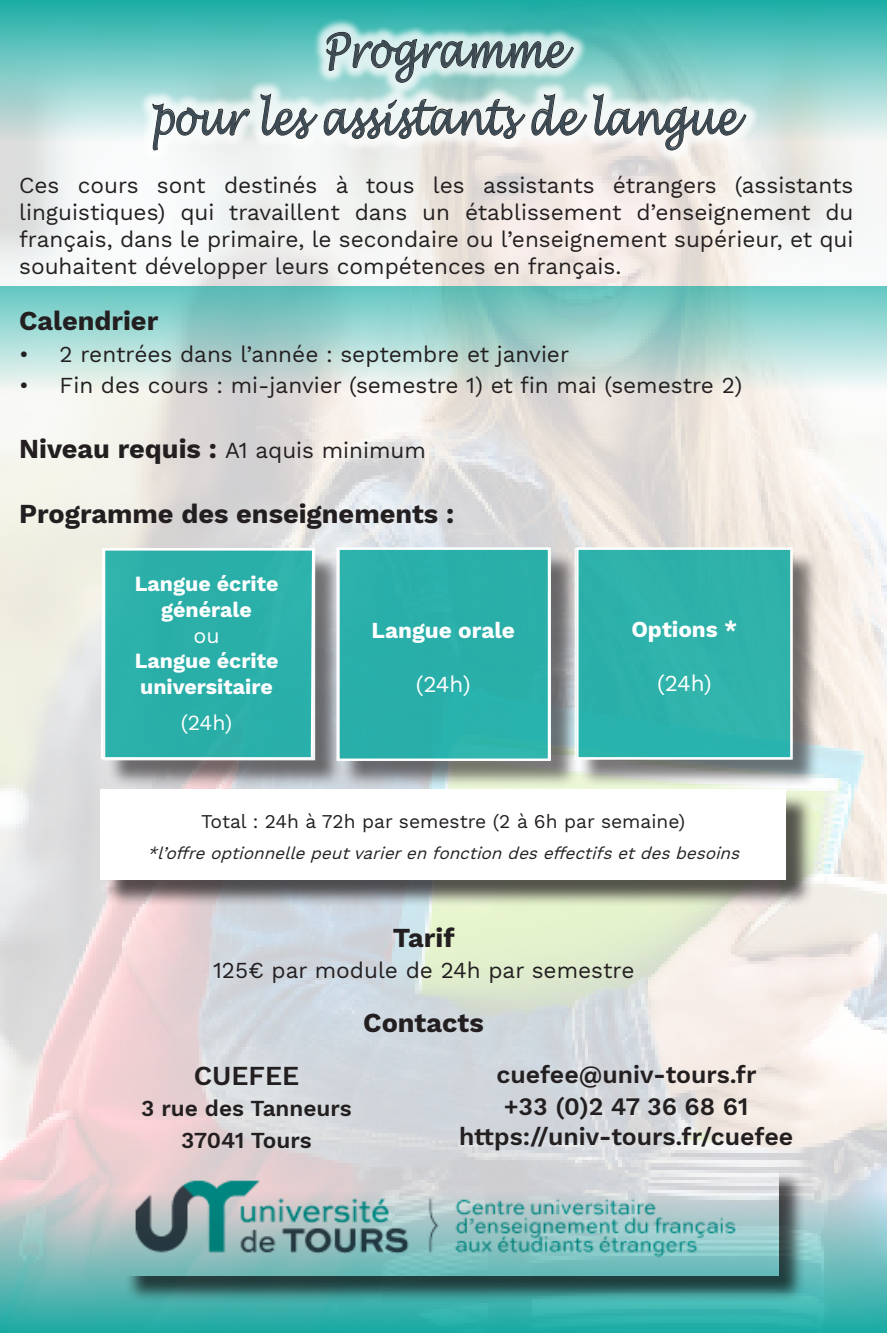
<style>
.page{position:relative;width:887px;height:1333px;background:#fff}
.page>*{position:absolute;margin:0;border:0;box-sizing:border-box;transform-origin:0 0}
.t1{font:italic 46.8px "Lucida Handwriting";color:#3d4b55;scale:.77 1}
.t2{font:700 27px "Work Sans";color:#231f20}
.t3{font:600 27px "Work Sans";color:#231f20}
.t4{font:600 24.75px "Work Sans";color:#231f20}
.t5{font:22.5px/27px "Work Sans";color:#231f20;text-align:justify}
.t6{font:600 22.5px "Work Sans";color:#231f20}
.t7{font:700 22.5px "Work Sans";color:#fff}
.t8{font:22.5px "Work Sans";letter-spacing:-.015em;color:#fff}
.t9{font:700 21.38px "Work Sans";color:#fff}
.t10{font:21.38px "Work Sans";color:#fff}
.t11{font:19.12px "Work Sans";color:#231f20}
.t12{font:italic 17.1px "Work Sans";color:#231f20}
.s1{font-weight:700;font-size:27px}
</style>
<div class="page">
<img style="left:0;top:142px;width:887px;height:1050px">
<svg style="left:0;top:286px;width:887px;height:105px;background:#a5d5d0"></svg>
<svg style="left:0;top:1192px;width:887px;height:141px;background:#5bb8b5"></svg>
<svg style="left:0;top:0;width:887px;height:142px;background:#6ec7c2"></svg>
<div style="left:138px;top:18px;width:622px;height:147px;background:#fff;opacity:.75"></div>
<svg style="left:326px;top:31px;width:248px;height:52px;background:#afcccb"></svg>
<svg style="left:152px;top:103px;width:98px;height:48px"></svg>
<svg style="left:260px;top:93px;width:487px;height:58px"></svg>
<div style="left:107px;top:552px;width:236px;height:237px;background:#231f20;opacity:.75"></div>
<svg style="left:100px;top:547px;width:215px;height:213px;background:#39b4ae"></svg>
<div style="left:341px;top:551px;width:238px;height:238px;background:#231f20;opacity:.75"></div>
<div style="left:337px;top:548px;width:214px;height:213px;background:#29afaa;border:2px solid #fff"></div>
<div style="left:336px;top:548px;width:214px;height:213px;border:2px solid #fff"></div>
<div style="left:578px;top:551px;width:242px;height:236px;background:#231f20;opacity:.75"></div>
<div style="left:574px;top:548px;width:218px;height:211px;background:#2fb2aa;border:2px solid #fff"></div>
<div style="left:576px;top:548px;width:216px;height:211px;border:2px solid #fff"></div>
<div style="left:104px;top:793px;width:710px;height:115px;background:#231f20;opacity:.75"></div>
<div style="left:100px;top:789px;width:686px;height:90px;background:#fff"></div>
<div style="left:124px;top:1169px;width:682px;height:135px;background:#231f20;opacity:.75"></div>
<img style="left:121px;top:1166px;width:657px;height:109px">
<p class="t1" style="left:323px;top:22px;width:314px">Programme</p>
<p class="t1" style="left:151px;top:90px;width:762px">pour les assistants de langue</p>
<p class="t5" style="left:19px;top:172px;width:835px">Ces cours sont destinés à tous les assistants étrangers (assistants linguistiques) qui travaillent dans un établissement d’enseignement du français, dans le primaire, le secondaire ou l’enseignement supérieur, et qui souhaitent développer leurs compétences en français.</p>
<p class="t2" style="left:19px;top:305px;width:141px">Calendrier</p>
<p class="t5" style="left:19px;top:342px;width:551px">• 2 rentrées dans l’année : septembre et janvier</p>
<p class="t5" style="left:19px;top:373px;width:724px">• Fin des cours : mi-janvier (semestre 1) et fin mai (semestre 2)</p>
<p class="t5" style="left:19px;top:438px;width:408px"><span class="s1">Niveau requis :</span> A1 aquis minimum</p>
<p class="t2" style="left:19px;top:498px;width:436px">Programme des enseignements :</p>
<p class="t9" style="left:135px;top:572px;width:145px">Langue écrite</p>
<p class="t9" style="left:161px;top:597px;width:92px">générale</p>
<p class="t10" style="left:193px;top:623px;width:28px">ou</p>
<p class="t9" style="left:135px;top:648px;width:145px">Langue écrite</p>
<p class="t9" style="left:140px;top:674px;width:134px">universitaire</p>
<p class="t10" style="left:181px;top:710px;width:53px">(24h)</p>
<p class="t7" style="left:371px;top:617px;width:145px">Langue orale</p>
<p class="t8" style="left:416px;top:671px;width:56px">(24h)</p>
<p class="t7" style="left:631px;top:616px;width:108px">Options *</p>
<p class="t8" style="left:657px;top:670px;width:56px">(24h)</p>
<p class="t11" style="left:201px;top:810px;width:485px">Total : 24h à 72h par semestre (2 à 6h par semaine)</p>
<p class="t12" style="left:147px;top:843px;width:599px">*l’offreoptionnellepeutvarierenfonctiondeseffectifsetdesbesoins</p>
<p class="t2" style="left:393px;top:922px;width:63px">Tarif</p>
<p class="t5" style="left:213px;top:958px;width:423px">125€ par module de 24h par semestre</p>
<p class="t2" style="left:363px;top:1007px;width:122px">Contacts</p>
<p class="t3" style="left:194px;top:1060px;width:107px">CUEFEE</p>
<p class="t6" style="left:141px;top:1096px;width:212px">3 rue des Tanneurs</p>
<p class="t6" style="left:181px;top:1127px;width:132px">37041 Tours</p>
<p class="t4" style="left:496px;top:1060px;width:261px">cuefee@univ-tours.fr</p>
<p class="t4" style="left:504px;top:1092px;width:246px">+33 (0)2 47 36 68 61</p>
<p class="t4" style="left:459px;top:1122px;width:336px">https://univ-tours.fr/cuefee</p>
</div>
